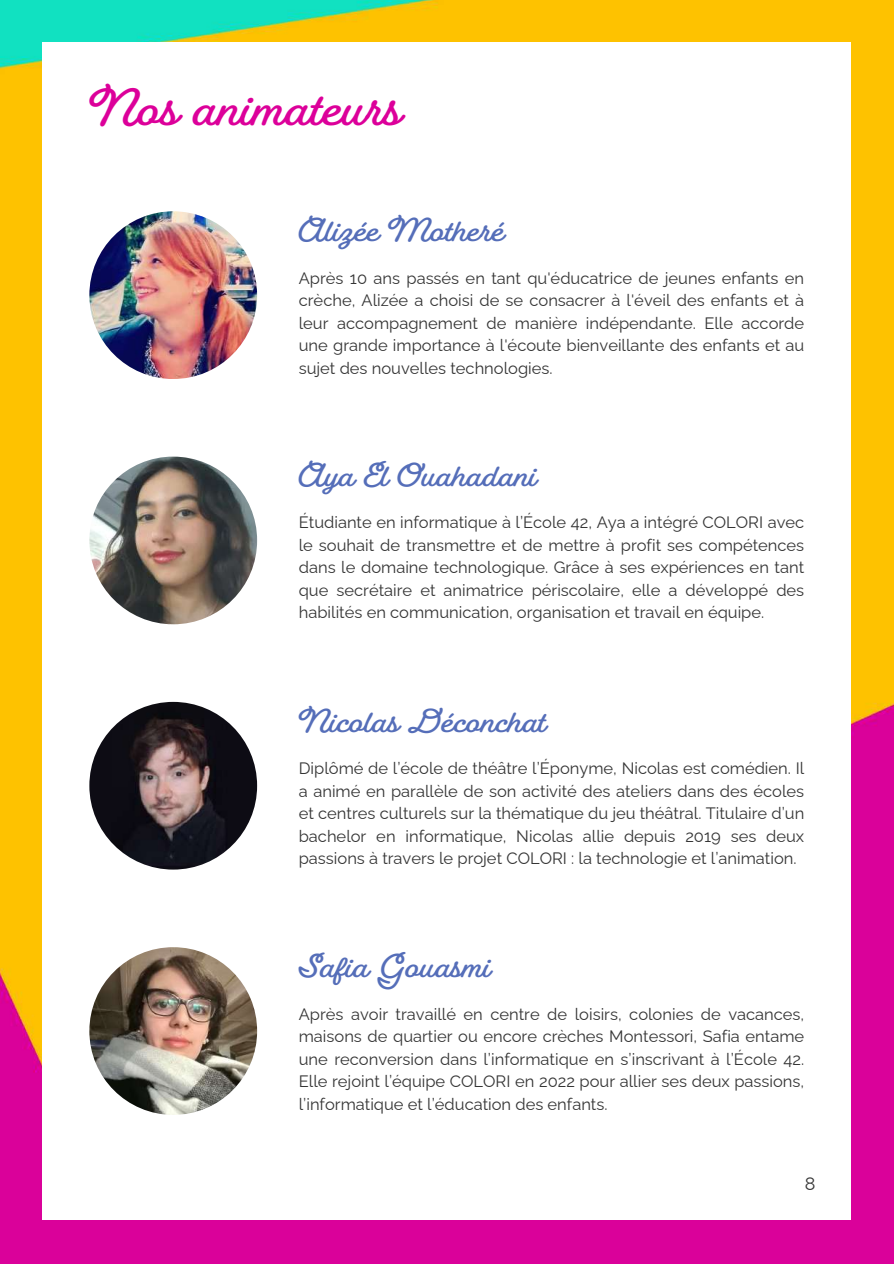
<style>
.page{position:relative;width:894px;height:1264px;background:#fff}
.page>*{position:absolute;margin:0;border:0;box-sizing:border-box;transform-origin:0 0}
.t1{font:700 47.25px "Fairwater Script";color:#dc009a}
.t2{font:700 30px "Fairwater Script";color:#556eb9}
.t3{font:18px "Raleway";color:#353535}
.t4{font:16.5px/22.5px "Raleway";color:#353535;text-align:justify}
</style>
<div class="page">
<img style="left:0;top:0;width:893px;height:1263px">
<div style="left:43px;top:43px;width:807px;height:1177px;background:#fff"></div>
<img style="left:89px;top:211px;width:168px;height:168px;border-radius:50%">
<img style="left:89px;top:456px;width:168px;height:168px;border-radius:50%">
<img style="left:89px;top:702px;width:168px;height:167px;border-radius:50%">
<img style="left:89px;top:947px;width:168px;height:167px;border-radius:50%">
<h1 class="t1" style="left:89px;top:81px;width:314px">Nos animateurs</h1>
<h2 class="t2" style="left:299px;top:213px;width:207px">Alizée Motheré</h2>
<p class="t4" style="left:299px;top:267px;width:507px">Après 10 ans passés en tant qu'éducatrice de jeunes enfants en crèche, Alizée a choisi de se consacrer à l'éveil des enfants et à leur accompagnement de manière indépendante. Elle accorde une grande importance à l'écoute bienveillante des enfants et au sujet des nouvelles technologies.</p>
<h2 class="t2" style="left:299px;top:458px;width:239px">Aya El Ouahadani</h2>
<p class="t4" style="left:299px;top:511px;width:507px">Étudiante en informatique à l’École 42, Aya a intégré COLORI avec le souhait de transmettre et de mettre à profit ses compétences dans le domaine technologique. Grâce à ses expériences en tant que secrétaire et animatrice périscolaire, elle a développé des habilités en communication, organisation et travail en équipe.</p>
<h2 class="t2" style="left:299px;top:704px;width:249px">Nicolas Déconchat</h2>
<p class="t4" style="left:299px;top:757px;width:507px">Diplômé de l’école de théâtre l’Éponyme, Nicolas est comédien. Il a animé en parallèle de son activité des ateliers dans des écoles et centres culturels sur la thématique du jeu théâtral. Titulaire d’un bachelor en informatique, Nicolas allie depuis 2019 ses deux passions à travers le projet COLORI : la technologie et l’animation.</p>
<h2 class="t2" style="left:299px;top:949px;width:193px">Safia Gouasmi</h2>
<p class="t4" style="left:299px;top:1002px;width:507px">Après avoir travaillé en centre de loisirs, colonies de vacances, maisons de quartier ou encore crèches Montessori, Safia entame une reconversion dans l’informatique en s’inscrivant à l’École 42.<br>Elle rejoint l’équipe COLORI en 2022 pour allier ses deux passions, l’informatique et l’éducation des enfants.</p>
<p class="t3" style="left:804px;top:1173px;width:12px">8</p>
</div>
